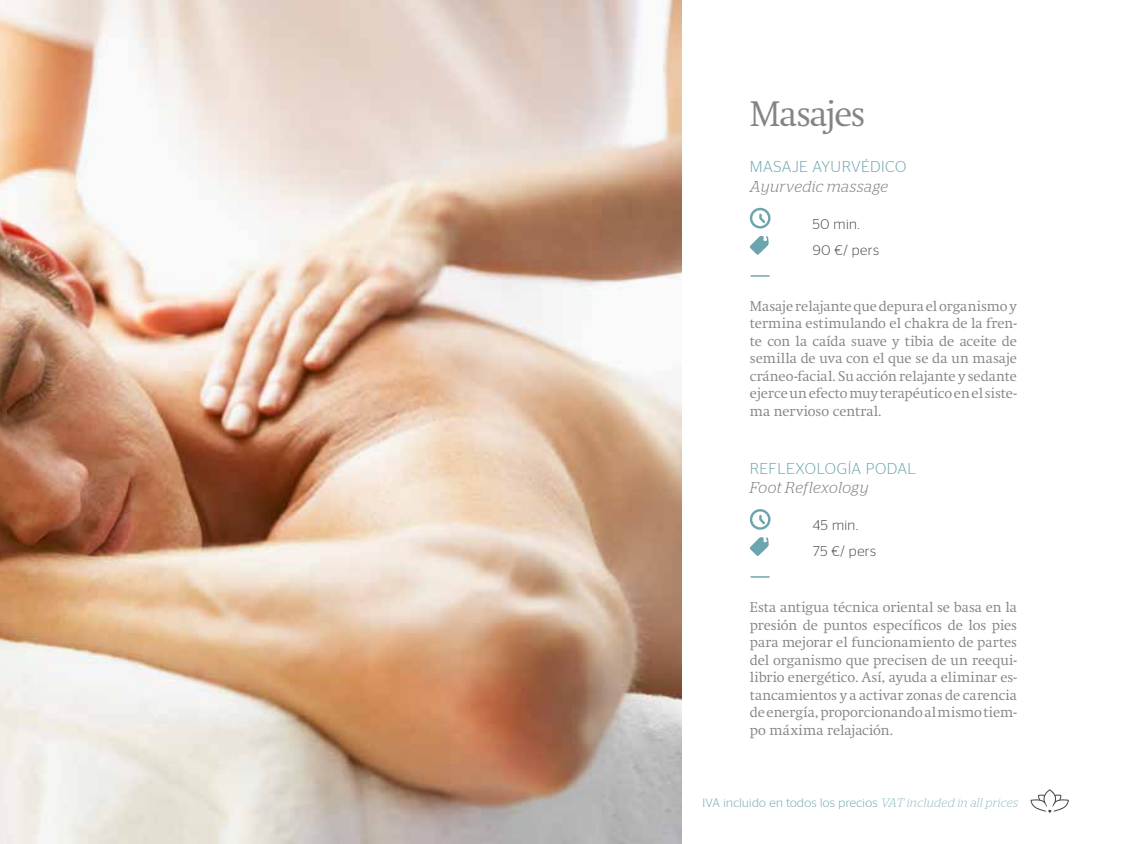
<style>
.page{position:relative;width:1141px;height:844px;background:#fff}
.page>*{position:absolute;margin:0;border:0;box-sizing:border-box;transform-origin:0 0}
.t1{font:300 35px "Swift";letter-spacing:-.035em;color:#838486}
.t2{font:300 31.5px "Stag Sans";color:#6ba5ad}
.t3{font:300 15.75px "Stag Sans";letter-spacing:.025em;color:#6ba5ad}
.t4{font:italic 300 15.75px "Stag";letter-spacing:.025em;color:#838486}
.t5{font:300 14px/17.5px "Swift";letter-spacing:.005em;color:#838486;text-align:justify}
.t6{font:300 14px/26.2px "Stag Sans";letter-spacing:.035em;color:#434345}
.t7{font:300 12.25px "Stag Sans";letter-spacing:.025em;color:#6ba5ad}
.s1{font-family:"Stag";font-style:italic;color:#98c0c4}
</style>
<div class="page">
<img style="left:0;top:0;width:682px;height:843px">
<svg style="left:750px;top:208px;width:21px;height:20px"></svg>
<svg style="left:750px;top:236px;width:19px;height:19px"></svg>
<svg style="left:750px;top:509px;width:21px;height:20px"></svg>
<svg style="left:750px;top:537px;width:19px;height:19px"></svg>
<svg style="left:1031px;top:789px;width:38px;height:24px"></svg>
<h1 class="t1" style="left:750px;top:93px;width:117px">Masajes</h1>
<p class="t3" style="left:750px;top:158px;width:158px">MASAJE AYURVÉDICO</p>
<p class="t4" style="left:750px;top:177px;width:140px">Ayurvedic massage</p>
<p class="t6" style="left:813px;top:210px;width:68px">50 min.<br>90 €/ pers</p>
<h2 class="t2" style="left:750px;top:256px;width:22px">—</h2>
<p class="t5" style="left:750px;top:297px;width:269px">Masaje relajante que depura el organismo y termina estimulando el chakra de la fren&shy;te con la caída suave y tibia de aceite de semilla de uva con el que se da un masaje cráneo-facial. Su acción relajante y sedante ejerce un efecto muy terapéutico en el siste&shy;ma nervioso central.</p>
<p class="t3" style="left:750px;top:459px;width:168px">REFLEXOLOGÍA PODAL</p>
<p class="t4" style="left:750px;top:478px;width:120px">Foot Reflexology</p>
<p class="t6" style="left:813px;top:511px;width:65px">45 min.<br>75 €/ pers</p>
<h2 class="t2" style="left:750px;top:557px;width:22px">—</h2>
<p class="t5" style="left:750px;top:598px;width:269px">Esta antigua técnica oriental se basa en la presión de puntos específicos de los pies para mejorar el funcionamiento de partes del organismo que precisen de un reequi&shy;librio energético. Así, ayuda a eliminar es&shy;tancamientos y a activar zonas de carencia de energía, proporcionando al mismo tiem&shy;po máxima relajación.</p>
<p class="t7" style="left:702px;top:796px;width:317px">IVA incluido en todos los precios <span class="s1">VAT included in all prices</span></p>
</div>
